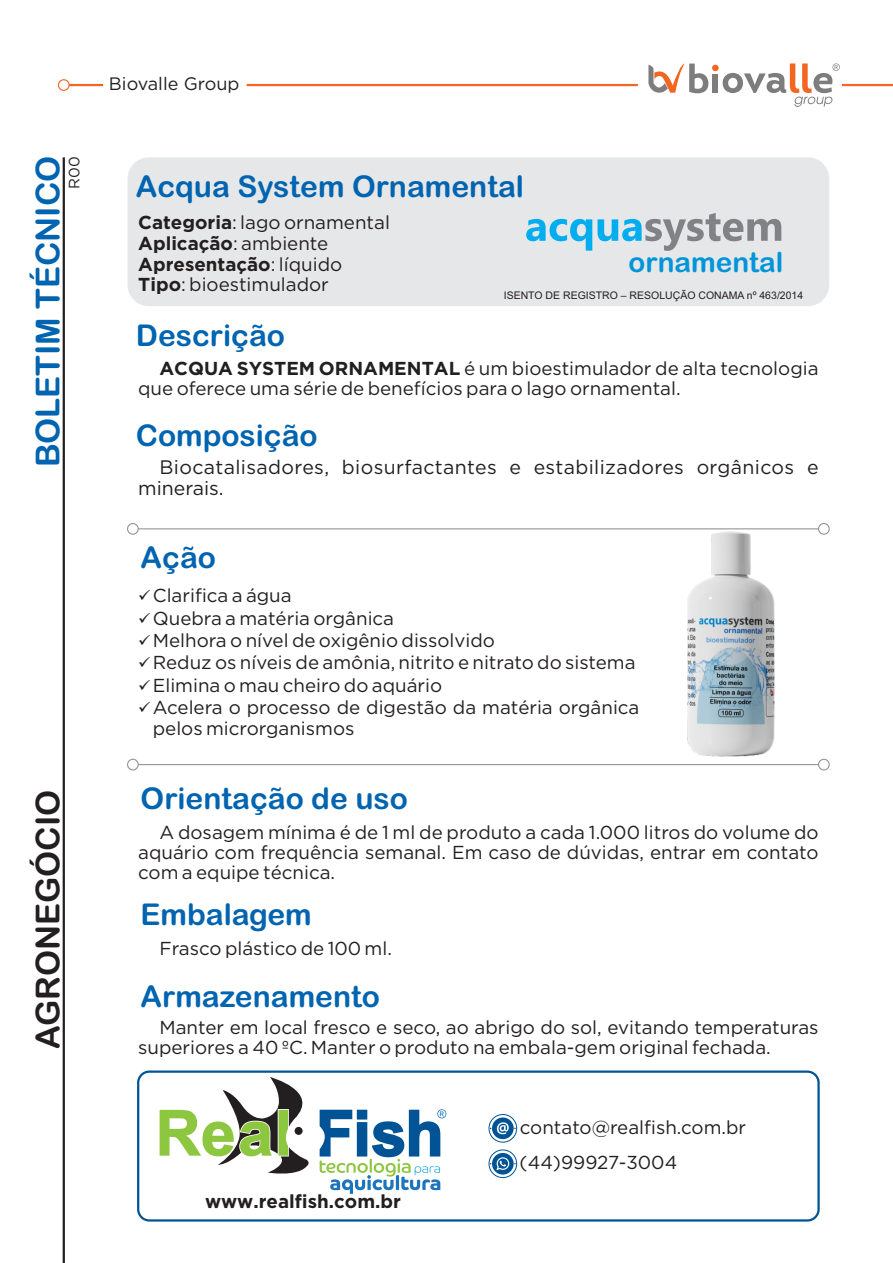
<style>
.page{position:relative;width:893px;height:1263px;background:#fff}
.page>*{position:absolute;margin:0;border:0;box-sizing:border-box;transform-origin:0 0}
.t1{font:33px "Arial Rounded MT Bold";color:#0064b0}
.t2{font:33px "Arial Rounded MT Bold";color:#231f20}
.t3{font:30px "Arial Rounded MT Bold";color:#0064b0}
.t4{font:27.9px "Arial Rounded MT Bold";color:#0095da}
.t5{font:19.5px/20.9px "Gotham";letter-spacing:.02em;color:#231f20}
.t6{font:18.75px/20.1px "Gotham";color:#231f20}
.t7{font:700 18.75px "Gotham";color:#231f20}
.t8{font:18px "Gotham";color:#231f20}
.t9{font:15px "Gotham";color:#231f20}
.t10{font:10.5px "Arial";color:#231f20}
.s1{font-weight:700}
</style>
<div class="page">
<div style="left:128px;top:157px;width:701px;height:149px;background:#e6e7e8;border-radius:21px"></div>
<hr style="left:842px;top:84px;width:51px;height:2px;background:#f26622">
<hr style="left:69px;top:84px;width:34px;height:2px;background:#f26622">
<div style="left:58px;top:79px;width:12px;height:12px;border:1px solid #f26622;border-radius:50%"></div>
<hr style="left:247px;top:84px;width:391px;height:2px;background:#f26622">
<div style="left:712px;top:65px;width:7px;height:6px;background:#f26622;border-radius:50%"></div>
<div style="left:713px;top:74px;width:5px;height:19px;background:#7d7d7d"></div>
<svg style="left:648px;top:63px;width:60px;height:31px"></svg>
<svg style="left:723px;top:63px;width:117px;height:44px"></svg>
<hr style="left:138px;top:528px;width:681px;height:1px;background:#939598">
<div style="left:127px;top:523px;width:12px;height:12px;border:1px solid #939598;border-radius:50%"></div>
<div style="left:818px;top:523px;width:12px;height:12px;border:1px solid #939598;border-radius:50%"></div>
<hr style="left:138px;top:764px;width:681px;height:1px;background:#939598">
<div style="left:127px;top:759px;width:12px;height:11px;border:1px solid #939598;border-radius:50%"></div>
<div style="left:818px;top:759px;width:12px;height:11px;border:1px solid #939598;border-radius:50%"></div>
<hr style="left:63px;top:157px;width:2px;height:1106px;background:#231f20">
<svg style="left:526px;top:213px;width:255px;height:38px"></svg>
<img style="left:675px;top:529px;width:116px;height:228px">
<div style="left:137px;top:1070px;width:683px;height:151px;border:2px solid #005496;border-radius:11px"></div>
<svg style="left:492px;top:1117px;width:22px;height:22px"></svg>
<div style="left:489px;top:1114px;width:28px;height:28px;border:1px solid #005496;border-radius:50%"></div>
<svg style="left:497px;top:1122px;width:19px;height:12px"></svg>
<div style="left:492px;top:1153px;width:22px;height:21px;background:#005496;border-radius:50%"></div>
<div style="left:489px;top:1150px;width:28px;height:28px;border:1px solid #005496;border-radius:50%"></div>
<svg style="left:490px;top:1157px;width:26px;height:13px"></svg>
<svg style="left:160px;top:1077px;width:286px;height:117px"></svg>
<h1 class="t1" style="left:36px;top:467px;width:313px;rotate:-90deg">BOLETIM TÉCNICO</h1>
<p class="t9" style="left:68px;top:189px;width:34px;rotate:-90deg">R00</p>
<h1 class="t2" style="left:36px;top:1049px;width:261px;rotate:-90deg">AGRONEGÓCIO</h1>
<p class="t8" style="left:109px;top:77px;width:132px">Biovalle Group</p>
<h2 class="t3" style="left:136px;top:175px;width:390px">Acqua System Ornamental</h2>
<p class="t6" style="left:138px;top:213px;width:253px;line-height:20.7px"><span class="s1">Categoria</span>: lago ornamental<br><span class="s1">Aplicação</span>: ambiente<br><span class="s1">Apresentação</span>: líquido<br><span class="s1">Tipo</span>: bioestimulador</p>
<h3 class="t4" style="left:629px;top:251px;width:156px">ornamental</h3>
<p class="t10" style="left:504px;top:292px;width:301px">ISENTO DE REGISTRO – RESOLUÇÃO CONAMA nº 463/2014</p>
<h2 class="t3" style="left:136px;top:324px;width:151px">Descrição</h2>
<p class="t6" style="left:138px;top:359px;width:682px;text-indent:21px"><span class="s1">ACQUA SYSTEM ORNAMENTAL</span> é um bioestimulador de alta tecnologia que oferece uma série de benefícios para o lago ornamental.</p>
<h2 class="t3" style="left:136px;top:424px;width:183px">Composição</h2>
<p class="t5" style="left:138px;top:458px;width:682px;text-indent:21px">Biocatalisadores, biosurfactantes e estabilizadores orgânicos e minerais.</p>
<h2 class="t3" style="left:141px;top:546px;width:77px">Ação</h2>
<p class="t6" style="left:138px;top:587px;width:155px">✓Clarifica a água</p>
<p class="t6" style="left:138px;top:609px;width:257px">✓Quebra a matéria orgânica</p>
<p class="t6" style="left:138px;top:632px;width:358px">✓Melhora o nível de oxigênio dissolvido</p>
<p class="t6" style="left:138px;top:654px;width:499px">✓Reduz os níveis de amônia, nitrito e nitrato do sistema</p>
<p class="t6" style="left:138px;top:676px;width:305px">✓Elimina o mau cheiro do aquário</p>
<p class="t6" style="left:153px;top:699px;width:488px;text-indent:-15px">✓Acelera o processo de digestão da matéria orgânica pelos microrganismos</p>
<h2 class="t3" style="left:141px;top:787px;width:269px">Orientação de uso</h2>
<p class="t6" style="left:138px;top:824px;width:682px;text-align:justify;text-indent:21px">A dosagem mínima é de 1 ml de produto a cada 1.000 litros do volume do aquário com frequência semanal. Em caso de dúvidas, entrar em contato com a equipe técnica.</p>
<h2 class="t3" style="left:141px;top:903px;width:173px">Embalagem</h2>
<p class="t6" style="left:159px;top:940px;width:234px">Frasco plástico de 100 ml.</p>
<h2 class="t3" style="left:141px;top:985px;width:241px">Armazenamento</h2>
<p class="t6" style="left:138px;top:1019px;width:682px;text-indent:21px">Manter em local fresco e seco, ao abrigo do sol, evitando temperaturas superiores a 40 ºC. Manter o produto na embala-gem original fechada.</p>
<p class="t7" style="left:205px;top:1194px;width:197px">www.realfish.com.br</p>
<p class="t6" style="left:520px;top:1110px;width:228px;line-height:35.5px">contato@realfish.com.br (44)99927-3004</p>
</div>
